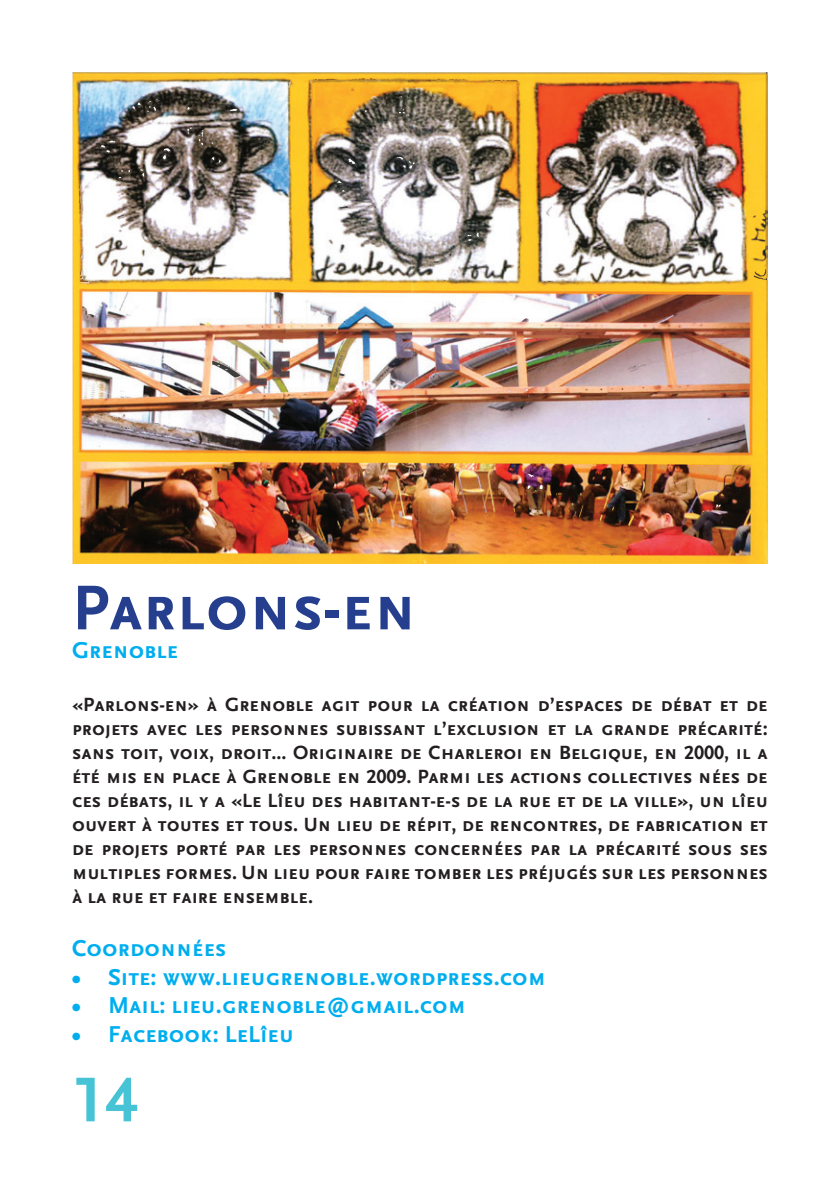
<style>
.page{position:relative;width:840px;height:1191px;background:#fff}
.page>*{position:absolute;margin:0;border:0;box-sizing:border-box;transform-origin:0 0}
.t1{font:66px "Scala Sans Bold SC";color:#253f8e}
.t2{font:66px "Scala Sans Bold SC";color:#46c3d4}
.t3{font:24px "Scala Sans Bold SC";color:#00aeef}
.t4{font:20px/24px "Scala Sans Bold SC";color:#231f20;text-align:justify}
</style>
<div class="page">
<img style="left:72px;top:72px;width:695px;height:491px">
<img style="left:287px;top:72px;width:480px;height:323px">
<img style="left:79px;top:79px;width:668px;height:476px">
<img style="left:285px;top:81px;width:57px;height:15px">
<img style="left:81px;top:127px;width:20px;height:301px">
<img style="left:89px;top:206px;width:12px;height:222px">
<img style="left:750px;top:209px;width:16px;height:70px">
<img style="left:101px;top:96px;width:626px;height:418px">
<svg style="left:343px;top:320px;width:4px;height:4px"></svg>
<svg style="left:147px;top:421px;width:11px;height:4px"></svg>
<svg style="left:520px;top:318px;width:8px;height:3px"></svg>
<img style="left:513px;top:493px;width:209px;height:23px">
<img style="left:628px;top:515px;width:5px;height:14px">
<h1 class="t1" style="left:72px;top:571px;width:346px">Parlons-en</h1>
<p class="t3" style="left:72px;top:637px;width:108px">Grenoble</p>
<p class="t4" style="left:72px;top:693px;width:697px">«Parlons-en» à Grenoble agit pour la création d’espaces de débat et de projets avec les personnes subissant l’exclusion et la grande précarité: sans toit, voix, droit... Originaire de Charleroi en Belgique, en 2000, il a été mis en place à Grenoble en 2009. Parmi les actions collectives nées de ces débats, il y a «Le Lîeu des habitant-e-s de la rue et de la ville», un lîeu ouvert à toutes et tous. Un lieu de répit, de rencontres, de fabrication et de projets porté par les personnes concernées par la précarité sous ses multiples formes. Un lieu pour faire tomber les préjugés sur les personnes à la rue et faire ensemble.</p>
<p class="t3" style="left:72px;top:934px;width:156px">Coordonnées</p>
<p class="t3" style="left:72px;top:963px;width:475px">• Site: www.lieugrenoble.wordpress.com</p>
<p class="t3" style="left:72px;top:992px;width:395px">• Mail: lieu.grenoble@gmail.com</p>
<p class="t3" style="left:72px;top:1021px;width:223px">• Facebook: LeLîeu</p>
<h1 class="t2" style="left:72px;top:1063px;width:67px">14</h1>
</div>
